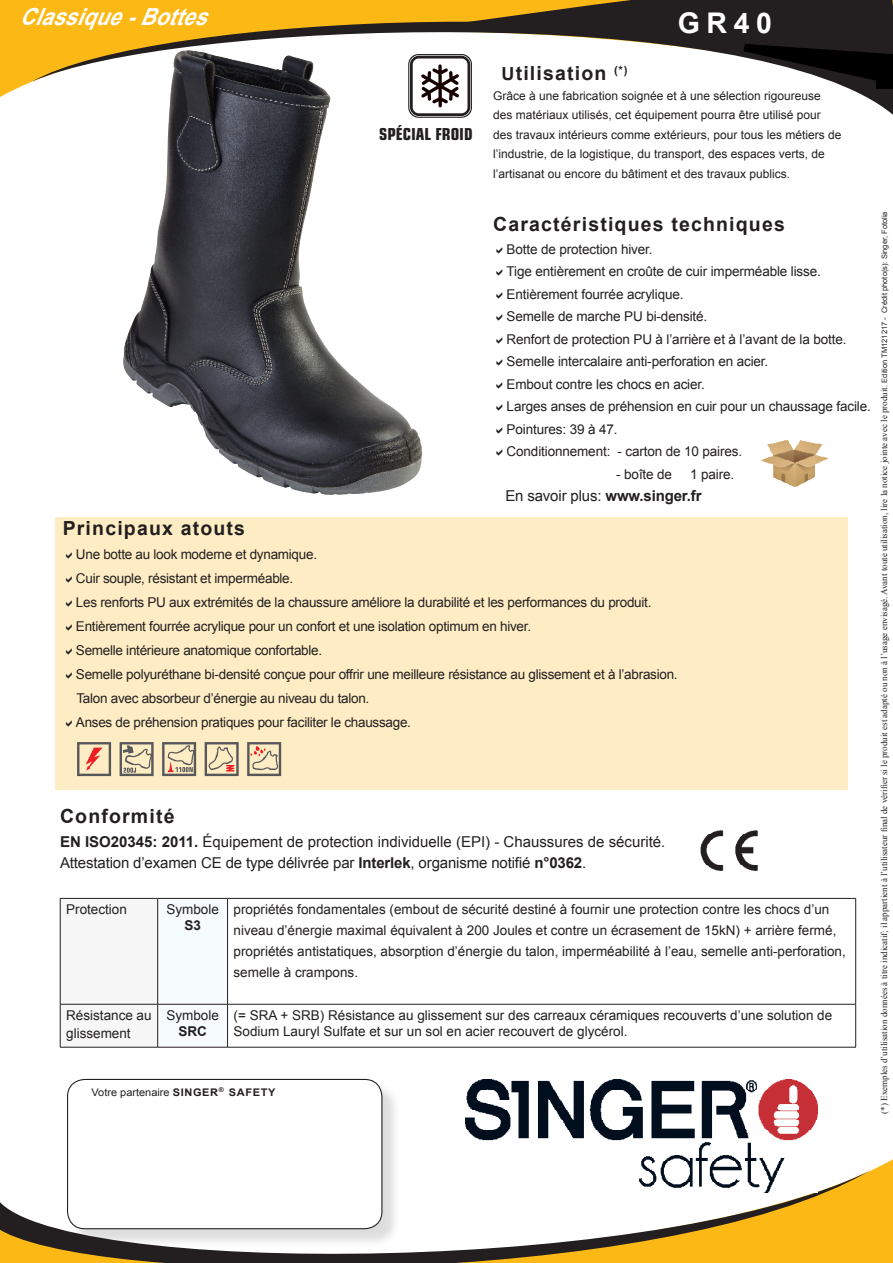
<style>
.page{position:relative;width:893px;height:1263px;background:#fff}
.page>*{position:absolute;margin:0;border:0;box-sizing:border-box;transform-origin:0 0}
.t1{font:700 28.5px "Arial";color:#fff}
.t2{font:italic 700 23.55px "Arial";color:#fff;scale:.89 1}
.t3{font:700 19.5px "Arial";letter-spacing:.06em;color:#231f20}
.t4{font:700 condensed 16.5px "Eurostile";color:#231f20}
.t5{font:15px/21px "Arial";letter-spacing:-.01em;color:#231f20}
.t6{font:13.5px/22.5px "Arial";letter-spacing:-.01em;color:#231f20}
.t7{font:700 13.5px "Arial";color:#231f20}
.t8{font:12px/19.5px "Arial";color:#231f20}
.t9{font:10.5px "Arial";color:#231f20;scale:1.05 1}
.t10{font:9px "Times New Roman";color:#231f20}
.s1{font-size:18px}
.s2{font-weight:700}
.s3{font-family:"Arial";font-size:7.5px}
</style>
<div class="page">
<div style="left:56px;top:517px;width:792px;height:272px;background:#feedc4"></div>
<div style="left:870px;top:1159px;width:23px;height:104px;background:#fcb814"></div>
<svg style="left:0;top:1171px;width:870px;height:92px"></svg>
<div style="left:69px;top:1081px;width:332px;height:167px;background:#231f20;opacity:.15"></div>
<div style="left:68px;top:1079px;width:314px;height:150px;background:#fff;border-radius:17px"></div>
<div style="left:67px;top:1079px;width:315px;height:150px;border:1px solid #231f20;border-radius:17px"></div>
<svg style="left:0;top:0;width:32px;height:97px;background:#fcbd27"></svg>
<svg style="left:32px;top:0;width:376px;height:82px;fill:#fcb814"></svg>
<img style="left:466px;top:1080px;width:352px;height:113px">
<img style="left:760px;top:440px;width:68px;height:47px">
<img style="left:700px;top:830px;width:58px;height:41px">
<svg style="left:61px;top:899px;width:166px;height:148px"></svg>
<hr style="left:60px;top:898px;width:98px;height:1px;background:#231f20">
<hr style="left:60px;top:898px;width:1px;height:106px;background:#231f20">
<hr style="left:158px;top:898px;width:70px;height:1px;background:#231f20">
<hr style="left:157px;top:898px;width:1px;height:106px;background:#231f20">
<hr style="left:228px;top:898px;width:628px;height:1px;background:#231f20">
<hr style="left:227px;top:898px;width:1px;height:106px;background:#231f20">
<hr style="left:855px;top:898px;width:1px;height:106px;background:#231f20">
<hr style="left:60px;top:1004px;width:98px;height:1px;background:#231f20">
<hr style="left:60px;top:1004px;width:1px;height:43px;background:#231f20">
<hr style="left:158px;top:1004px;width:70px;height:1px;background:#231f20">
<hr style="left:157px;top:1004px;width:1px;height:43px;background:#231f20">
<hr style="left:228px;top:1004px;width:628px;height:1px;background:#231f20">
<hr style="left:227px;top:1004px;width:1px;height:43px;background:#231f20">
<hr style="left:855px;top:1004px;width:1px;height:43px;background:#231f20">
<hr style="left:60px;top:1047px;width:98px;height:1px;background:#231f20">
<hr style="left:158px;top:1047px;width:70px;height:1px;background:#231f20">
<hr style="left:228px;top:1047px;width:628px;height:1px;background:#231f20">
<img style="left:120px;top:50px;width:302px;height:445px">
<svg style="left:120px;top:742px;width:34px;height:34px"></svg>
<svg style="left:205px;top:742px;width:34px;height:34px"></svg>
<svg style="left:77px;top:742px;width:34px;height:34px"></svg>
<svg style="left:162px;top:742px;width:34px;height:34px"></svg>
<svg style="left:247px;top:742px;width:34px;height:34px"></svg>
<svg style="left:408px;top:0;width:485px;height:118px"></svg>
<h2 class="t2" style="left:19px;top:1px;width:227px">Classique-Bottes</h2>
<h1 class="t1" style="left:678px;top:4px;width:96px">GR40</h1>
<p class="t4" style="left:379px;top:124px;width:95px">SPÉCIAL FROID</p>
<h3 class="t3" style="left:502px;top:60px;width:127px"><span class="s1">U</span>tilisation <sup>(*)</sup></h3>
<p class="t8" style="left:493px;top:86px;width:350px">Grâce à une fabrication soignée et à une sélection rigoureuse des matériaux utilisés, cet équipement pourra être utilisé pour des travaux intérieurs comme extérieurs, pour tous les métiers de l’industrie, de la logistique, du transport, des espaces verts, de l’artisanat ou encore du bâtiment et des travaux publics.</p>
<h3 class="t3" style="left:493px;top:211px;width:293px">Caractéristiques techniques</h3>
<p class="t6" style="left:507px;top:238px;width:366px">Botte de protection hiver.<br>Tige entièrement en croûte de cuir imperméable lisse.<br>Entièrement fourrée acrylique.<br>Semelle de marche PU bi-densité.<br>Renfort de protection PU à l’arrière et à l’avant de la botte.<br>Semelle intercalaire anti-perforation en acier.<br>Embout contre les chocs en acier.<br>Larges anses de préhension en cuir pour un chaussage facile.<br>Pointures: 39 à 47.<br>Conditionnement: - carton de 10 paires.</p>
<p class="t6" style="left:616px;top:463px;width:57px">- boîte de</p>
<p class="t6" style="left:690px;top:463px;width:46px">1 paire.</p>
<p class="t5" style="left:505px;top:485px;width:198px">En savoir plus: <span class="s2">www.singer.fr</span></p>
<h3 class="t3" style="left:63px;top:515px;width:184px">Principaux atouts</h3>
<p class="t6" style="left:76px;top:542px;width:603px;line-height:24px">Une botte au look moderne et dynamique.<br>Cuir souple, résistant et imperméable.<br>Les renforts PU aux extrémités de la chaussure améliore la durabilité et les performances du produit.<br>Entièrement fourrée acrylique pour un confort et une isolation optimum en hiver.<br>Semelle intérieure anatomique confortable.<br>Semelle polyuréthane bi-densité conçue pour offrir une meilleure résistance au glissement et à l’abrasion.<br>Talon avec absorbeur d’énergie au niveau du talon.<br>Anses de préhension pratiques pour faciliter le chaussage.</p>
<h3 class="t3" style="left:60px;top:803px;width:116px">Conformité</h3>
<p class="t5" style="left:60px;top:831px;width:607px"><span class="s2">EN ISO20345: 2011.</span> Équipement de protection individuelle (EPI) - Chaussures de sécurité.<br>Attestation d’examen CE de type délivrée par <span class="s2">Interlek</span>, organisme notifié <span class="s2">n°0362</span>.</p>
<p class="t6" style="left:66px;top:898px;width:62px">Protection</p>
<p class="t6" style="left:166px;top:898px;width:54px">Symbole</p>
<p class="t7" style="left:184px;top:917px;width:18px">S3</p>
<p class="t6" style="left:66px;top:1006px;width:87px;line-height:18px">Résistance au glissement</p>
<p class="t6" style="left:166px;top:1004px;width:54px">Symbole</p>
<p class="t7" style="left:178px;top:1023px;width:30px">SRC</p>
<p class="t6" style="left:234px;top:899px;width:614px;line-height:21px">propriétés fondamentales (embout de sécurité destiné à fournir une protection contre les chocs d’un niveau d’énergie maximal équivalent à 200 Joules et contre un écrasement de 15kN) + arrière fermé, propriétés antistatiques, absorption d’énergie du talon, imperméabilité à l’eau, semelle anti-perforation, semelle à crampons.</p>
<p class="t6" style="left:234px;top:1007px;width:600px;line-height:16.2px">(= SRA + SRB) Résistance au glissement sur des carreaux céramiques recouverts d’une solution de<br>Sodium Lauryl Sulfate et sur un sol en acier recouvert de glycérol.</p>
<p class="t9" style="left:92px;top:1085px;width:177px">Votre partenaire <span class="s2">SINGER</span><sup>®</sup> <span class="s2">SAFETY</span></p>
<p class="t10" style="left:878px;top:1113px;width:904px;rotate:-90deg">(*) Exemples d’utilisation données à titre indicatif; il appartient à l’utilisateur final de vérifier si le produit est adapté ou non à l’usage envisagé. Avant toute utilisation, lire la notice jointe avec le produit. <span class="s3">Edition TM121217 - Crédit photo(s): Singer, Fotolia</span></p>
</div>
